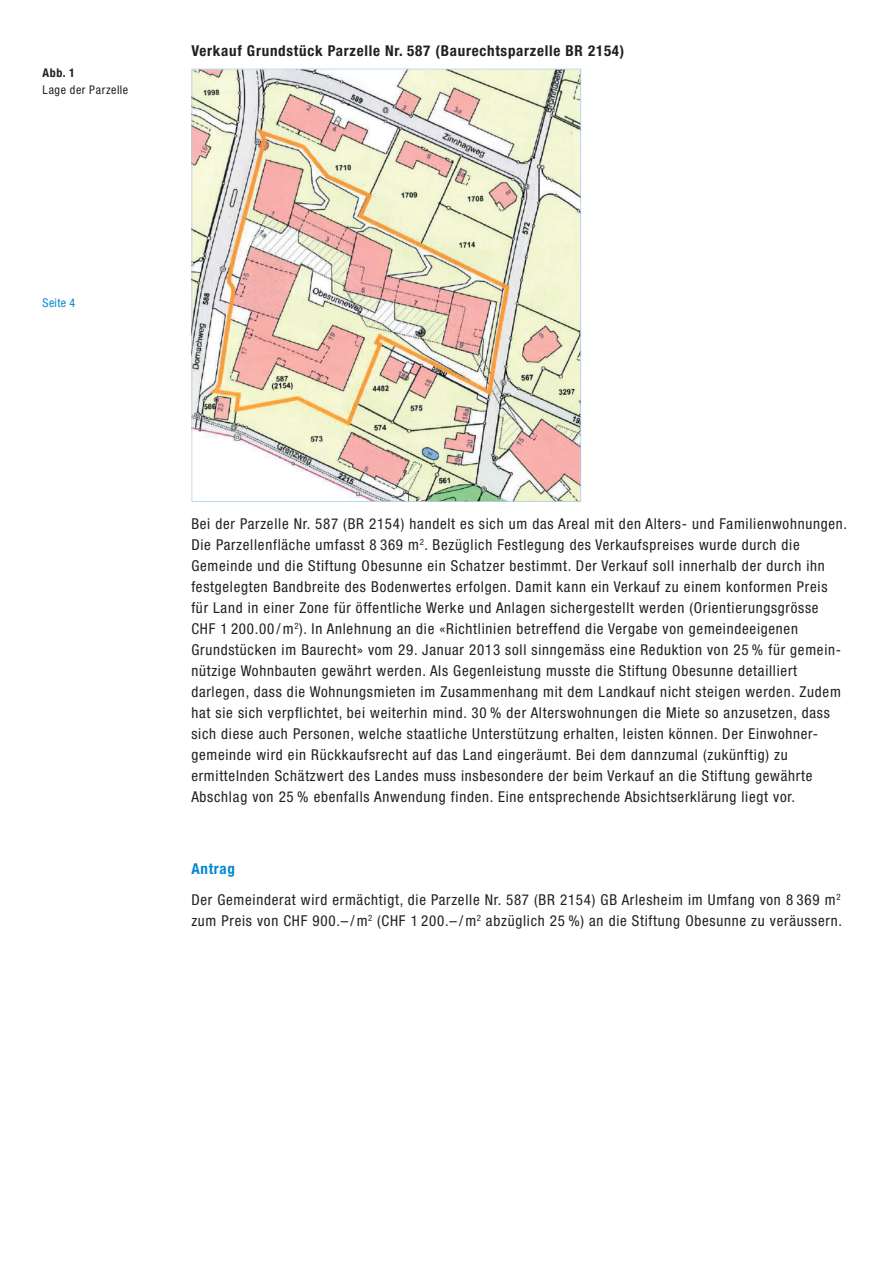
<style>
.page{position:relative;width:893px;height:1263px;background:#fff}
.page>*{position:absolute;margin:0;border:0;box-sizing:border-box;transform-origin:0 0}
.t1{font:condensed 15px/21px "Helvetica Neue LT Std";letter-spacing:.05em;color:#231f20}
.t2{font:700 condensed 15px "Helvetica Neue LT Std";letter-spacing:.05em;color:#231f20}
.t3{font:condensed 12px "Helvetica Neue LT Std";letter-spacing:.045em;color:#231f20}
.t4{font:condensed 12px "Helvetica Neue LT Std";letter-spacing:.03em;color:#0089cf}
.t5{font:700 condensed 12px "Helvetica Neue LT Std";color:#231f20}
.s1{font-weight:700;color:#0089cf}
</style>
<div class="page">
<img style="left:191px;top:68px;width:390px;height:434px">
<p class="t5" style="left:43px;top:65px;width:34px">Abb. 1</p>
<p class="t3" style="left:43px;top:82px;width:87px">Lage der Parzelle</p>
<p class="t2" style="left:191px;top:42px;width:434px">Verkauf Grundstück Parzelle Nr. 587 (Baurechtsparzelle BR 2154)</p>
<p class="t4" style="left:43px;top:296px;width:34px">Seite 4</p>
<p class="t1" style="left:191px;top:513px;width:657px">Bei der Parzelle Nr. 587 (BR 2154) handelt es sich um das Areal mit den Alters- und Familienwohnungen.<br>Die Parzellenfläche umfasst 8 369 m<sup>2</sup>. Bezüglich Festlegung des Verkaufspreises wurde durch die Gemeinde und die Stiftung Obesunne ein Schatzer bestimmt. Der Verkauf soll innerhalb der durch ihn festgelegten Bandbreite des Bodenwertes erfolgen. Damit kann ein Verkauf zu einem konformen Preis für Land in einer Zone für öffentliche Werke und Anlagen sichergestellt werden (Orientierungsgrösse<br>CHF 1 200.00/m<sup>2</sup>). In Anlehnung an die «Richtlinien betreffend die Vergabe von gemeindeeigenen Grundstücken im Baurecht» vom 29. Januar 2013 soll sinngemäss eine Reduktion von 25 % für gemein&shy;nützige Wohnbauten gewährt werden. Als Gegenleistung musste die Stiftung Obesunne detailliert darlegen, dass die Wohnungsmieten im Zusammenhang mit dem Landkauf nicht steigen werden. Zudem hat sie sich verpflichtet, bei weiterhin mind. 30 % der Alterswohnungen die Miete so anzusetzen, dass sich diese auch Personen, welche staatliche Unterstützung erhalten, leisten können. Der Einwohner&shy;gemeinde wird ein Rückkaufsrecht auf das Land eingeräumt. Bei dem dannzumal (zukünftig) zu ermittelnden Schätzwert des Landes muss insbesondere der beim Verkauf an die Stiftung gewährte Abschlag von 25 % ebenfalls Anwendung finden. Eine entsprechende Absichtserklärung liegt vor.</p>
<p class="t1" style="left:191px;top:852px;width:651px;line-height:31.5px"><span class="s1">Antrag<br></span>Der Gemeinderat wird ermächtigt, die Parzelle Nr. 587 (BR 2154) GB Arlesheim im Umfang von 8 369 m<sup>2</sup></p>
<p class="t1" style="left:191px;top:910px;width:652px">zum Preis von CHF 900.–/ m<sup>2</sup> (CHF 1 200.–/m<sup>2</sup> abzüglich 25 %) an die Stiftung Obesunne zu veräussern.</p>
</div>
